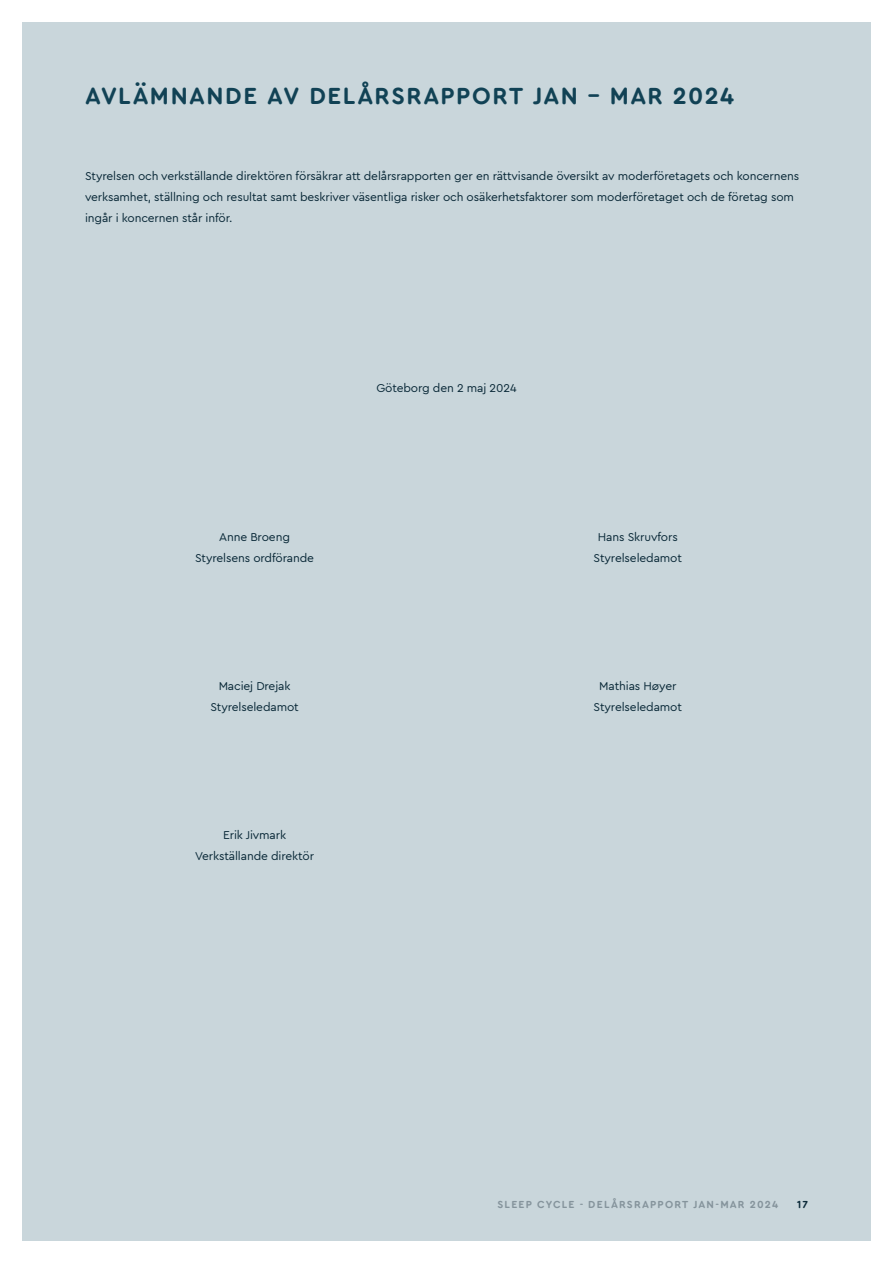
<style>
.page{position:relative;width:893px;height:1263px;background:#fff}
.page>*{position:absolute;margin:0;border:0;box-sizing:border-box;transform-origin:0 0}
.t1{font:700 24px "Cera Round Pro";letter-spacing:.055em;color:#114255}
.t2{font:12px/21px "Cera Round Pro";letter-spacing:-.01em;color:#0a2938;text-align:center}
.t3{font:700 10.5px "Cera Round Pro";letter-spacing:.12em;color:#85949c}
.t4{font:700 10.5px "Cera Round Pro";color:#0a2938}
</style>
<div class="page">
<div style="left:22px;top:22px;width:849px;height:1219px;background:#c9d6db"></div>
<h1 class="t1" style="left:85px;top:80px;width:258px">AVLÄMNANDE AV DELÅ</h1>
<h1 class="t1" style="left:375px;top:80px;width:83px">RSRAPPO</h1>
<h1 class="t1" style="left:492px;top:80px;width:243px">RT JAN – MAR 2024</h1>
<p class="t2" style="left:85px;top:165px;width:716px;text-align:left">Styrelsen och verkställande direktören försäkrar att delårsrapporten ger en rättvisande översikt av moderföretagets och koncernens verksamhet, ställning och resultat samt beskriver väsentliga risker och osäkerhetsfaktorer som moderföretaget och de företag som ingår i koncernen står inför.</p>
<p class="t2" style="left:376px;top:377px;width:142px">Göteborg den 2 maj 2024</p>
<p class="t2" style="left:195px;top:526px;width:121px">Anne Broeng<br>Styrelsens ordförande</p>
<p class="t2" style="left:594px;top:526px;width:90px">Hans Skruvfors<br>Styrelseledamot</p>
<p class="t2" style="left:210px;top:675px;width:90px">Maciej Drejak<br>Styrelseledamot</p>
<p class="t2" style="left:594px;top:675px;width:90px">Mathias Høyer<br>Styrelseledamot</p>
<p class="t2" style="left:195px;top:824px;width:120px">Erik Jivmark<br>Verkställande direktör</p>
<p class="t3" style="left:497px;top:1197px;width:130px">SLEEP CYCLE - DELÅRSRA</p>
<p class="t3" style="left:650px;top:1197px;width:51px">PPORT JAN</p>
<p class="t3" style="left:715px;top:1197px;width:14px">-MAR</p>
<p class="t3" style="left:750px;top:1197px;width:30px">2024</p>
<p class="t4" style="left:797px;top:1197px;width:12px">17</p>
</div>
